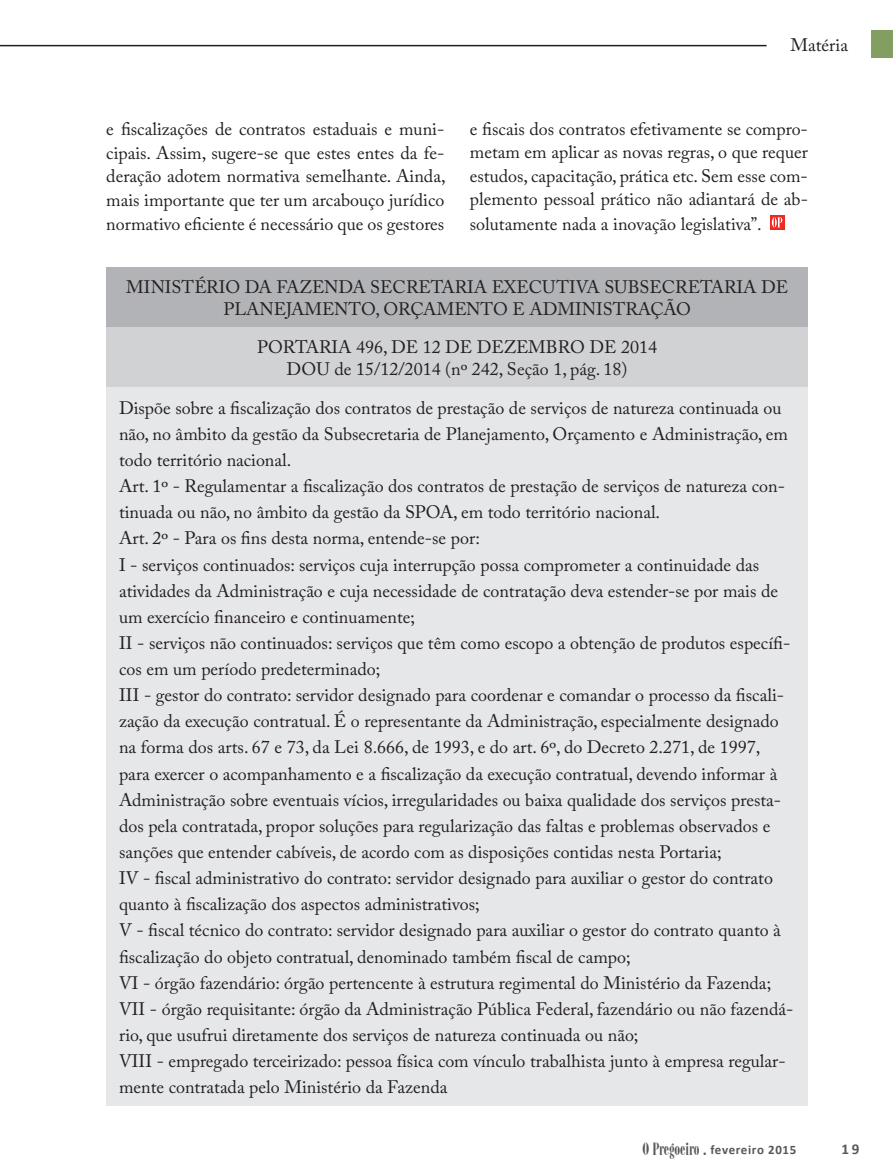
<style>
.page{position:relative;width:893px;height:1170px;background:#fff}
.page>*{position:absolute;margin:0;border:0;box-sizing:border-box;transform-origin:0 0}
.t1{font:18px/26.1px "Adobe Caslon Pro";color:#231f20;text-align:center}
.t2{font:700 15px "Calibri";color:#57585a}
.t3{font:700 12.9px "Calibri";letter-spacing:.05em;color:#57585a}
.s1{font-family:"Modern 735 BT Roman A";font-weight:400;font-size:16.8px}
.s2{font-size:15.45px}
</style>
<div class="page">
<div style="left:872px;top:30px;width:21px;height:28px;background:#839e61"></div>
<hr style="left:0;top:45px;width:767px;height:1px;background:#231f20">
<div style="left:106px;top:267px;width:702px;height:60px;background:#b2b3b7"></div>
<div style="left:106px;top:327px;width:702px;height:61px;background:#d1d2d4"></div>
<div style="left:106px;top:388px;width:702px;height:718px;background:#e6e7e9"></div>
<svg style="left:770px;top:215px;width:15px;height:15px"></svg>
<svg style="left:772px;top:217px;width:10px;height:10px"></svg>
<p class="t1" style="left:790px;top:31px;width:59px">Matéria</p>
<p class="t1" style="left:106px;top:117px;width:341px;line-height:23.7px;text-align:justify">e fiscalizações de contratos estaduais e muni&shy;cipais. Assim, sugere-se que estes entes da fe&shy;deração adotem normativa semelhante. Ainda, mais importante que ter um arcabouço jurídico normativo eficiente é necessário que os gestores</p>
<p class="t1" style="left:470px;top:117px;width:340px;line-height:23.7px;text-align:justify">e fiscais dos contratos efetivamente se compro&shy;metam em aplicar as novas regras, o que requer estudos, capacitação, prática etc. Sem esse com&shy;plemento pessoal prático não adiantará de ab&shy;solutamente nada a inovação legislativa”.</p>
<p class="t1" style="left:126px;top:276px;width:663px;line-height:21.6px">MINISTÉRIO DA FAZENDA SECRETARIA EXECUTIVA SUBSECRETARIA DE<br>PLANEJAMENTO, ORÇAMENTO E ADMINISTRAÇÃO</p>
<p class="t1" style="left:257px;top:336px;width:401px;line-height:21.6px">PORTARIA 496, DE 12 DE DEZEMBRO DE 2014<br>DOU de 15/12/2014 (nº 242, Seção 1, pág. 18)</p>
<p class="t1" style="left:119px;top:394px;width:676px;text-align:left">Dispõe sobre a fiscalização dos contratos de prestação de serviços de natureza continuada ou não, no âmbito da gestão da Subsecretaria de Planejamento, Orçamento e Administração, em todo território nacional.<br>Art. 1º - Regulamentar a fiscalização dos contratos de prestação de serviços de natureza con&shy;tinuada ou não, no âmbito da gestão da SPOA, em todo território nacional.<br>Art. 2º - Para os fins desta norma, entende-se por:<br>I - serviços continuados: serviços cuja interrupção possa comprometer a continuidade das atividades da Administração e cuja necessidade de contratação deva estender-se por mais de um exercício financeiro e continuamente;<br>II - serviços não continuados: serviços que têm como escopo a obtenção de produtos específi&shy;cos em um período predeterminado;<br>III - gestor do contrato: servidor designado para coordenar e comandar o processo da fiscali&shy;zação da execução contratual. É o representante da Administração, especialmente designado na forma dos arts. 67 e 73, da Lei 8.666, de 1993, e do art. 6º, do Decreto 2.271, de 1997, para exercer o acompanhamento e a fiscalização da execução contratual, devendo informar à Administração sobre eventuais vícios, irregularidades ou baixa qualidade dos serviços presta&shy;dos pela contratada, propor soluções para regularização das faltas e problemas observados e sanções que entender cabíveis, de acordo com as disposições contidas nesta Portaria;<br>IV - fiscal administrativo do contrato: servidor designado para auxiliar o gestor do contrato quanto à fiscalização dos aspectos administrativos;<br>V - fiscal técnico do contrato: servidor designado para auxiliar o gestor do contrato quanto à fiscalização do objeto contratual, denominado também fiscal de campo;<br>VI - órgão fazendário: órgão pertencente à estrutura regimental do Ministério da Fazenda; VII - órgão requisitante: órgão da Administração Pública Federal, fazendário ou não fazendá&shy;rio, que usufrui diretamente dos serviços de natureza continuada ou não;<br>VIII - empregado terceirizado: pessoa física com vínculo trabalhista junto à empresa regular&shy;mente contratada pelo Ministério da Fazenda</p>
<p class="t3" style="left:642px;top:1141px;width:155px"><span class="s1">O Pregoeiro</span> <span class="s2">.</span> fevereiro 2015</p>
<p class="t2" style="left:841px;top:1139px;width:20px">19</p>
</div>
